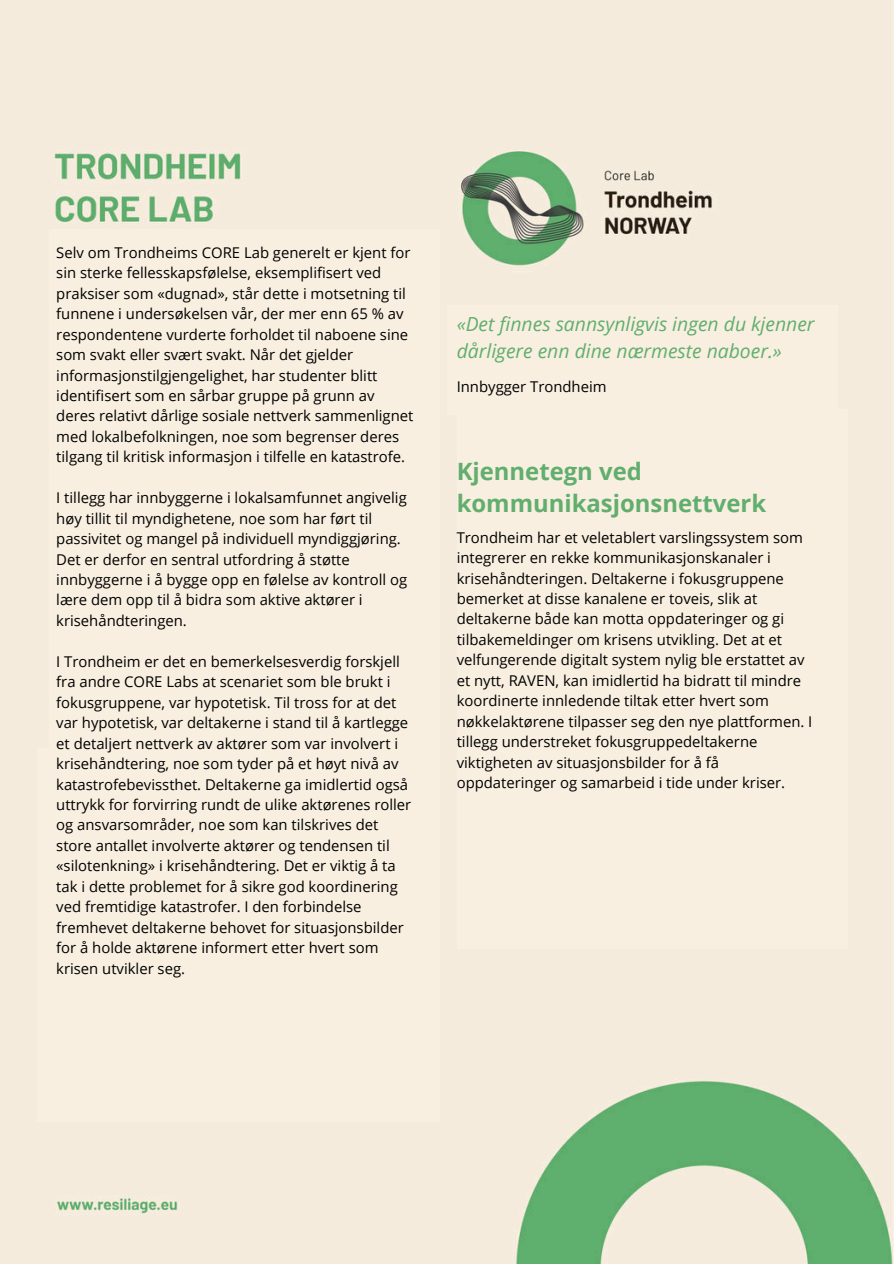
<style>
.page{position:relative;width:894px;height:1264px;background:#fff}
.page>*{position:absolute;margin:0;border:0;box-sizing:border-box;transform-origin:0 0}
.t1{font:700 23.85px/32.7px "Open Sans";color:#61ae6e}
.t2{font:italic 19.35px/27px "Open Sans";color:#61ae6e}
.t3{font:14.85px/20.4px "Open Sans";color:#000}
</style>
<div class="page">
<img style="left:0;top:0;width:893px;height:1263px">
<div style="left:37px;top:747px;width:390px;height:374px;background:#f8efe0"></div>
<div style="left:456px;top:409px;width:391px;height:539px;background:#f8efe0"></div>
<div style="left:446px;top:305px;width:391px;height:110px;background:#f8efe0"></div>
<div style="left:49px;top:229px;width:390px;height:892px;background:#f8efe0"></div>
<p class="t3" style="left:56px;top:242px;width:358px">Selv om Trondheims CORE Lab generelt er kjent for sin sterke fellesskapsfølelse, eksemplifisert ved praksiser som «dugnad», står dette i motsetning til funnene i undersøkelsen vår, der mer enn 65 % av respondentene vurderte forholdet til naboene sine som svakt eller svært svakt. Når det gjelder informasjonstilgjengelighet, har studenter blitt identifisert som en sårbar gruppe på grunn av deres relativt dårlige sosiale nettverk sammenlignet med lokalbefolkningen, noe som begrenser deres tilgang til kritisk informasjon i tilfelle en katastrofe.</p>
<p class="t3" style="left:56px;top:487px;width:352px">I tillegg har innbyggerne i lokalsamfunnet angivelig høy tillit til myndighetene, noe som har ført til passivitet og mangel på individuell myndiggjøring.<br>Det er derfor en sentral utfordring å støtte innbyggerne i å bygge opp en følelse av kontroll og lære dem opp til å bidra som aktive aktører i krisehåndteringen.</p>
<p class="t3" style="left:56px;top:651px;width:356px">I Trondheim er det en bemerkelsesverdig forskjell fra andre CORE Labs at scenariet som ble brukt i fokusgruppene, var hypotetisk. Til tross for at det var hypotetisk, var deltakerne i stand til å kartlegge et detaljert nettverk av aktører som var involvert i krisehåndtering, noe som tyder på et høyt nivå av katastrofebevissthet. Deltakerne ga imidlertid også uttrykk for forvirring rundt de ulike aktørenes roller og ansvarsområder, noe som kan tilskrives det store antallet involverte aktører og tendensen til «silotenkning» i krisehåndtering. Det er viktig å ta tak i dette problemet for å sikre god koordinering ved fremtidige katastrofer. I den forbindelse fremhevet deltakerne behovet for situasjonsbilder for å holde aktørene informert etter hvert som krisen utvikler seg.</p>
<h2 class="t2" style="left:456px;top:310px;width:359px">«Det finnes sannsynligvis ingen du kjenner dårligere enn dine nærmeste naboer.»</h2>
<p class="t3" style="left:456px;top:376px;width:151px">Innbygger Trondheim</p>
<h1 class="t1" style="left:456px;top:454px;width:311px">Kjennetegn ved kommunikasjonsnettverk</h1>
<p class="t3" style="left:456px;top:526px;width:357px">Trondheim har et veletablert varslingssystem som integrerer en rekke kommunikasjonskanaler i krisehåndteringen. Deltakerne i fokusgruppene bemerket at disse kanalene er toveis, slik at deltakerne både kan motta oppdateringer og gi tilbakemeldinger om krisens utvikling. Det at et velfungerende digitalt system nylig ble erstattet av et nytt, RAVEN, kan imidlertid ha bidratt til mindre koordinerte innledende tiltak etter hvert som nøkkelaktørene tilpasser seg den nye plattformen. I tillegg understreket fokusgruppedeltakerne viktigheten av situasjonsbilder for å få oppdateringer og samarbeid i tide under kriser.</p>
</div>
